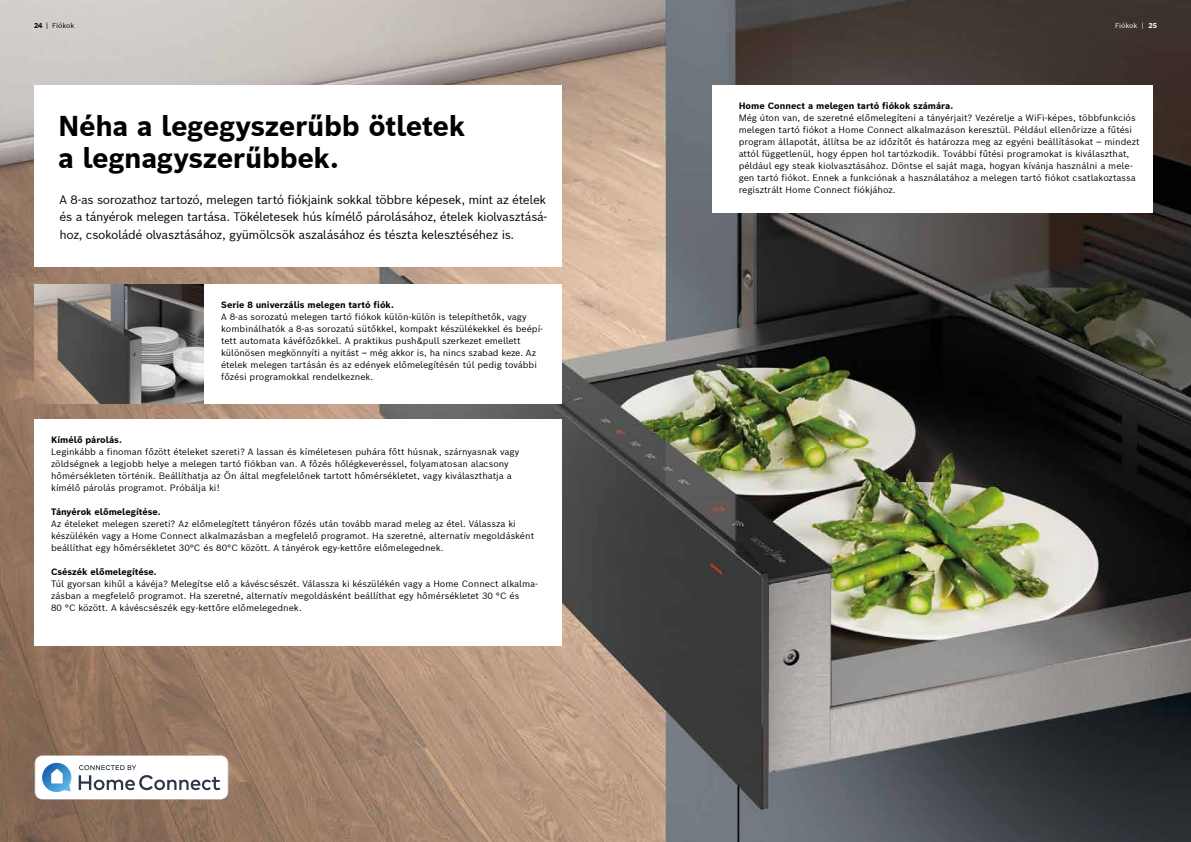
<style>
.page{position:relative;width:1191px;height:842px;background:#fff}
.page>*{position:absolute;margin:0;border:0;box-sizing:border-box;transform-origin:0 0}
.t1{font:700 28px/32px "Bosch Sans";letter-spacing:-.015em;color:#000}
.t2{font:12px/17.5px "Bosch Sans";letter-spacing:-.03em;color:#000;text-align:justify}
.t3{font:9px/12px "Bosch Sans";color:#000}
.t4{font:700 9px "Bosch Sans";color:#000}
.t5{font:7px "Bosch Sans";color:#000}
.t6{font:7px "Bosch Sans";color:#fff}
.s1{font-weight:700}
</style>
<div class="page">
<img style="left:0;top:0;width:1191px;height:842px">
<svg style="left:35px;top:755px;width:193px;height:44px"></svg>
<img style="left:34px;top:284px;width:170px;height:119px">
<div style="left:34px;top:85px;width:527px;height:181px;background:#fff"></div>
<div style="left:204px;top:284px;width:357px;height:119px;background:#fff"></div>
<div style="left:711px;top:85px;width:441px;height:128px;background:#fff"></div>
<div style="left:34px;top:419px;width:527px;height:226px;background:#fff"></div>
<p class="t5" style="left:34px;top:20px;width:42px"><span class="s1">24</span> | Fiókok</p>
<p class="t6" style="left:1115px;top:20px;width:43px">Fiókok | <span class="s1">25</span></p>
<h1 class="t1" style="left:58px;top:109px;width:409px">Néha a legegyszerűbb ötletek a legnagyszerűbbek.</h1>
<p class="t2" style="left:60px;top:190px;width:489px">A 8-as sorozathoz tartozó, melegen tartó fiókjaink sokkal többre képesek, mint az ételek és a tányérok melegen tartása. Tökéletesek hús kímélő párolásához, ételek kiolvasztásá&shy;hoz, csokoládé olvasztásához, gyümölcsök aszalásához és tészta kelesztéséhez is.</p>
<p class="t4" style="left:221px;top:299px;width:174px">Serie 8 univerzális melegen tartó fiók.</p>
<p class="t3" style="left:221px;top:311px;width:323px">A 8-as sorozatú melegen tartó fiókok külön-külön is telepíthetők, vagy kombinálhatók a 8-as sorozatú sütőkkel, kompakt készülékekkel és beépí&shy;tett automata kávéfőzőkkel. A praktikus push&amp;pull szerkezet emellett különösen megkönnyíti a nyitást – még akkor is, ha nincs szabad keze. Az ételek melegen tartásán és az edények előmelegítésén túl pedig további főzési programokkal rendelkeznek.</p>
<p class="t4" style="left:51px;top:434px;width:72px">Kímélő párolás.</p>
<p class="t3" style="left:51px;top:446px;width:470px">Leginkább a finoman főzött ételeket szereti? A lassan és kíméletesen puhára főtt húsnak, szárnyasnak vagy zöldségnek a legjobb helye a melegen tartó fiókban van. A főzés hőlégkeveréssel, folyamatosan alacsony hőmérsékleten történik. Beállíthatja az Ön által megfelelőnek tartott hőmérsékletet, vagy kiválaszthatja a kímélő párolás programot. Próbálja ki!</p>
<p class="t4" style="left:51px;top:506px;width:111px">Tányérok előmelegítése.</p>
<p class="t3" style="left:51px;top:518px;width:484px">Az ételeket melegen szereti? Az előmelegített tányéron főzés után tovább marad meleg az étel. Válassza ki készülékén vagy a Home Connect alkalmazásban a megfelelő programot. Ha szeretné, alternatív megoldásként beállíthat egy hőmérsékletet 30°C és 80°C között. A tányérok egy-kettőre előmelegednek.</p>
<p class="t4" style="left:51px;top:566px;width:107px">Csészék előmelegítése.</p>
<p class="t3" style="left:51px;top:578px;width:488px">Túl gyorsan kihűl a kávéja? Melegítse elő a kávéscsészét. Válassza ki készülékén vagy a Home Connect alkalma&shy;zásban a megfelelő programot. Ha szeretné, alternatív megoldásként beállíthat egy hőmérsékletet 30 °C és<br>80 °C között. A kávéscsészék egy-kettőre előmelegednek.</p>
<p class="t4" style="left:738px;top:100px;width:216px">Home Connect a melegen tartó fiókok számára.</p>
<p class="t3" style="left:738px;top:112px;width:402px">Még úton van, de szeretné előmelegíteni a tányérjait? Vezérelje a WiFi-képes, többfunkciós melegen tartó fiókot a Home Connect alkalmazáson keresztül. Például ellenőrizze a fűtési program állapotát, állítsa be az időzítőt és határozza meg az egyéni beállításokat – mindezt attól függetlenül, hogy éppen hol tartózkodik. További fűtési programokat is kiválaszthat, például egy steak kiolvasztásához. Döntse el saját maga, hogyan kívánja használni a mele&shy;gen tartó fiókot. Ennek a funkciónak a használatához a melegen tartó fiókot csatlakoztassa regisztrált Home Connect fiókjához.</p>
</div>
